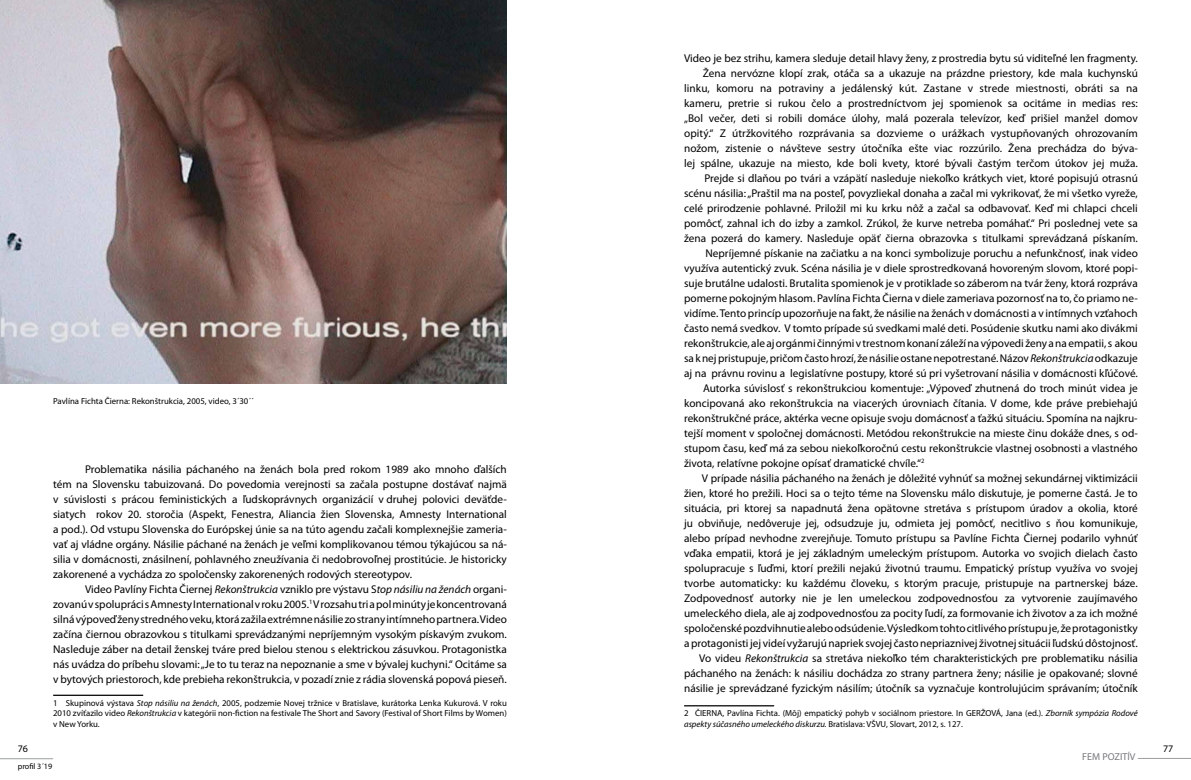
<style>
.page{position:relative;width:1191px;height:780px;background:#fff}
.page>*{position:absolute;margin:0;border:0;box-sizing:border-box;transform-origin:0 0}
.t1{font:11.25px/15px "Myriad Pro";color:#000;text-align:justify}
.t2{font:10px "Myriad Pro";color:#77787a}
.t3{font:10px "Myriad Pro";color:#000}
.t4{font:8.75px/10.5px "Myriad Pro";color:#000}
.t5{font:8.12px "Myriad Pro";color:#000}
.s1{font-style:italic}
</style>
<div class="page">
<hr style="left:0;top:758px;width:53px;height:1px;background:#9c9e9f">
<hr style="left:1137px;top:758px;width:54px;height:1px;background:#9c9e9f">
<hr style="left:684px;top:705px;width:90px;height:1px;background:#000">
<hr style="left:53px;top:694px;width:90px;height:2px;background:#000">
<img style="left:0;top:0;width:507px;height:384px">
<p class="t4" style="left:53px;top:396px;width:202px">Pavlína Fichta Čierna: Rekonštrukcia, 2005, video, 3´30´´</p>
<p class="t1" style="left:53px;top:462px;width:455px;text-indent:32px">Problematika násilia páchaného na ženách bola pred rokom 1989 ako mnoho ďalších tém na Slovensku tabuizovaná. Do povedomia verejnosti sa začala postupne dostávať najmä v súvislosti s prácou feministických a ľudskoprávnych organizácií v druhej polovici deväťde&shy;siatych rokov 20. storočia (Aspekt, Fenestra, Aliancia žien Slovenska, Amnesty International a pod.). Od vstupu Slovenska do Európskej únie sa na túto agendu začali komplexnejšie zameria&shy;vať aj vládne orgány. Násilie páchané na ženách je veľmi komplikovanou témou týkajúcou sa ná&shy;silia v domácnosti, znásilnení, pohlavného zneužívania či nedobrovoľnej prostitúcie. Je historicky zakorenené a vychádza zo spoločensky zakorenených rodových stereotypov.</p>
<p class="t1" style="left:53px;top:582px;width:455px;text-indent:32px">Video Pavlíny Fichta Čiernej <span class="s1">Rekonštrukcia</span> vzniklo pre výstavu S<span class="s1">top násiliu na ženách</span> organi&shy;zovanú v spolupráci s Amnesty International v roku 2005.<sup>1</sup> V rozsahu tri a pol minúty je koncentrovaná silná výpoveď ženy stredného veku, ktorá zažila extrémne násilie zo strany intímneho partnera. Video začína čiernou obrazovkou s titulkami sprevádzanými nepríjemným vysokým pískavým zvukom.<br>Nasleduje záber na detail ženskej tváre pred bielou stenou s elektrickou zásuvkou. Protagonistka nás uvádza do príbehu slovami: „Je to tu teraz na nepoznanie a sme v bývalej kuchyni.“ Ocitáme sa v bytových priestoroch, kde prebieha rekonštrukcia, v pozadí znie z rádia slovenská popová pieseň.</p>
<p class="t4" style="left:53px;top:697px;width:455px;text-align:justify">1 Skupinová výstava <span class="s1">Stop násiliu na ženách</span>, 2005, podzemie Novej tržnice v Bratislave, kurátorka Lenka Kukurová. V roku 2010 zvíťazilo video <span class="s1">Rekonštrukcia</span> v kategórii non-fiction na festivale The Short and Savory (Festival of Short Films by Women) v New Yorku.</p>
<p class="t1" style="left:684px;top:51px;width:455px">Video je bez strihu, kamera sleduje detail hlavy ženy, z prostredia bytu sú viditeľné len fragmenty.</p>
<p class="t1" style="left:703px;top:66px;width:436px">Žena nervózne klopí zrak, otáča sa a ukazuje na prázdne priestory, kde mala kuchynskú</p>
<p class="t1" style="left:684px;top:81px;width:455px">linku, komoru na potraviny a jedálenský kút. Zastane v strede miestnosti, obráti sa na</p>
<p class="t1" style="left:684px;top:96px;width:455px">kameru, pretrie si rukou čelo a prostredníctvom jej spomienok sa ocitáme in medias res:</p>
<p class="t1" style="left:684px;top:111px;width:455px">„Bol večer, deti si robili domáce úlohy, malá pozerala televízor, keď prišiel manžel domov</p>
<p class="t1" style="left:684px;top:126px;width:455px">opitý.“ Z útržkovitého rozprávania sa dozvieme o urážkach vystupňovaných ohrozovaním</p>
<p class="t1" style="left:684px;top:141px;width:455px">nožom, zistenie o návšteve sestry útočníka ešte viac rozzúrilo. Žena prechádza do býva-</p>
<p class="t1" style="left:684px;top:156px;width:455px">lej spálne, ukazuje na miesto, kde boli kvety, ktoré bývali častým terčom útokov jej muža.</p>
<p class="t1" style="left:704px;top:171px;width:435px">Prejde si dlaňou po tvári a vzápätí nasleduje niekoľko krátkych viet, ktoré popisujú otrasnú</p>
<p class="t1" style="left:684px;top:186px;width:455px">scénu násilia: „Praštil ma na posteľ, povyzliekal donaha a začal mi vykrikovať, že mi všetko vyreže,</p>
<p class="t1" style="left:684px;top:201px;width:455px">celé prirodzenie pohlavné. Priložil mi ku krku nôž a začal sa odbavovať. Keď mi chlapci chceli</p>
<p class="t1" style="left:684px;top:215px;width:455px">pomôcť, zahnal ich do izby a zamkol. Zrúkol, že kurve netreba pomáhať.“ Pri poslednej vete sa</p>
<p class="t1" style="left:684px;top:230px;width:455px">žena pozerá do kamery. Nasleduje opäť čierna obrazovka s titulkami sprevádzaná pískaním.</p>
<p class="t1" style="left:705px;top:245px;width:434px">Nepríjemné pískanie na začiatku a na konci symbolizuje poruchu a nefunkčnosť, inak video</p>
<p class="t1" style="left:684px;top:260px;width:455px">využíva autentický zvuk. Scéna násilia je v diele sprostredkovaná hovoreným slovom, ktoré popi-</p>
<p class="t1" style="left:684px;top:275px;width:455px">suje brutálne udalosti. Brutalita spomienok je v protiklade so záberom na tvár ženy, ktorá rozpráva</p>
<p class="t1" style="left:684px;top:290px;width:455px">pomerne pokojným hlasom. Pavlína Fichta Čierna v diele zameriava pozornosť na to, čo priamo ne-</p>
<p class="t1" style="left:684px;top:305px;width:455px">vidíme. Tento princíp upozorňuje na fakt, že násilie na ženách v domácnosti a v intímnych vzťahoch</p>
<p class="t1" style="left:684px;top:320px;width:455px">často nemá svedkov. V tomto prípade sú svedkami malé deti. Posúdenie skutku nami ako divákmi</p>
<p class="t1" style="left:684px;top:335px;width:455px">rekonštrukcie, ale aj orgánmi činnými v trestnom konaní záleží na výpovedi ženy a na empatii, s akou</p>
<p class="t1" style="left:684px;top:350px;width:455px">sa k nej pristupuje, pričom často hrozí, že násilie ostane nepotrestané. Názov <span class="s1">Rekonštrukcia</span> odkazuje</p>
<p class="t1" style="left:684px;top:365px;width:455px">aj na právnu rovinu a legislatívne postupy, ktoré sú pri vyšetrovaní násilia v domácnosti kľúčové.</p>
<p class="t1" style="left:703px;top:380px;width:436px">Autorka súvislosť s rekonštrukciou komentuje: „Výpoveď zhutnená do troch minút videa je</p>
<p class="t1" style="left:684px;top:395px;width:455px">koncipovaná ako rekonštrukcia na viacerých úrovniach čítania. V dome, kde práve prebiehajú</p>
<p class="t1" style="left:684px;top:410px;width:455px">rekonštrukčné práce, aktérka vecne opisuje svoju domácnosť a ťažkú situáciu. Spomína na najkru-</p>
<p class="t1" style="left:684px;top:425px;width:455px">tejší moment v spoločnej domácnosti. Metódou rekonštrukcie na mieste činu dokáže dnes, s od-</p>
<p class="t1" style="left:684px;top:440px;width:455px">stupom času, keď má za sebou niekoľkoročnú cestu rekonštrukcie vlastnej osobnosti a vlastného</p>
<p class="t1" style="left:684px;top:455px;width:242px">života, relatívne pokojne opísať dramatické chvíle.“<sup>2</sup></p>
<p class="t1" style="left:702px;top:471px;width:437px">V prípade násilia páchaného na ženách je dôležité vyhnúť sa možnej sekundárnej viktimizácii</p>
<p class="t1" style="left:684px;top:486px;width:455px">žien, ktoré ho prežili. Hoci sa o tejto téme na Slovensku málo diskutuje, je pomerne častá. Je to</p>
<p class="t1" style="left:684px;top:501px;width:455px">situácia, pri ktorej sa napadnutá žena opätovne stretáva s prístupom úradov a okolia, ktoré</p>
<p class="t1" style="left:684px;top:516px;width:455px">ju obviňuje, nedôveruje jej, odsudzuje ju, odmieta jej pomôcť, necitlivo s ňou komunikuje,</p>
<p class="t1" style="left:684px;top:531px;width:455px">alebo prípad nevhodne zverejňuje. Tomuto prístupu sa Pavlíne Fichta Čiernej podarilo vyhnúť</p>
<p class="t1" style="left:684px;top:546px;width:455px">vďaka empatii, ktorá je jej základným umeleckým prístupom. Autorka vo svojich dielach často</p>
<p class="t1" style="left:684px;top:561px;width:455px">spolupracuje s ľuďmi, ktorí prežili nejakú životnú traumu. Empatický prístup využíva vo svojej</p>
<p class="t1" style="left:684px;top:576px;width:455px">tvorbe automaticky: ku každému človeku, s ktorým pracuje, pristupuje na partnerskej báze.</p>
<p class="t1" style="left:684px;top:591px;width:455px">Zodpovednosť autorky nie je len umeleckou zodpovednosťou za vytvorenie zaujímavého</p>
<p class="t1" style="left:684px;top:606px;width:455px">umeleckého diela, ale aj zodpovednosťou za pocity ľudí, za formovanie ich životov a za ich možné</p>
<p class="t1" style="left:684px;top:620px;width:455px">spoločenské pozdvihnutie alebo odsúdenie. Výsledkom tohto citlivého prístupu je, že protagonistky</p>
<p class="t1" style="left:684px;top:635px;width:455px">a protagonisti jej videí vyžarujú napriek svojej často nepriaznivej životnej situácii ľudskú dôstojnosť.</p>
<p class="t1" style="left:699px;top:650px;width:440px">Vo videu <span class="s1">Rekonštrukcia</span> sa stretáva niekoľko tém charakteristických pre problematiku násilia</p>
<p class="t1" style="left:684px;top:665px;width:455px">páchaného na ženách: k násiliu dochádza zo strany partnera ženy; násilie je opakované; slovné</p>
<p class="t1" style="left:684px;top:680px;width:455px">násilie je sprevádzané fyzickým násilím; útočník sa vyznačuje kontrolujúcim správaním; útočník</p>
<p class="t4" style="left:684px;top:708px;width:455px">2 ČIERNA, Pavlína Fichta. (Môj) empatický pohyb v sociálnom priestore. In GERŽOVÁ, Jana (ed.). <span class="s1">Zborník sympózia Rodové aspekty súčasného umeleckého diskurzu.</span> Bratislava: VŠVU, Slovart, 2012, s. 127.</p>
<p class="t3" style="left:18px;top:742px;width:12px">76</p>
<p class="t3" style="left:1163px;top:742px;width:12px">77</p>
<p class="t5" style="left:18px;top:761px;width:36px">profil 3´19</p>
<p class="t2" style="left:1082px;top:751px;width:55px">FEM POZITÍV</p>
</div>
